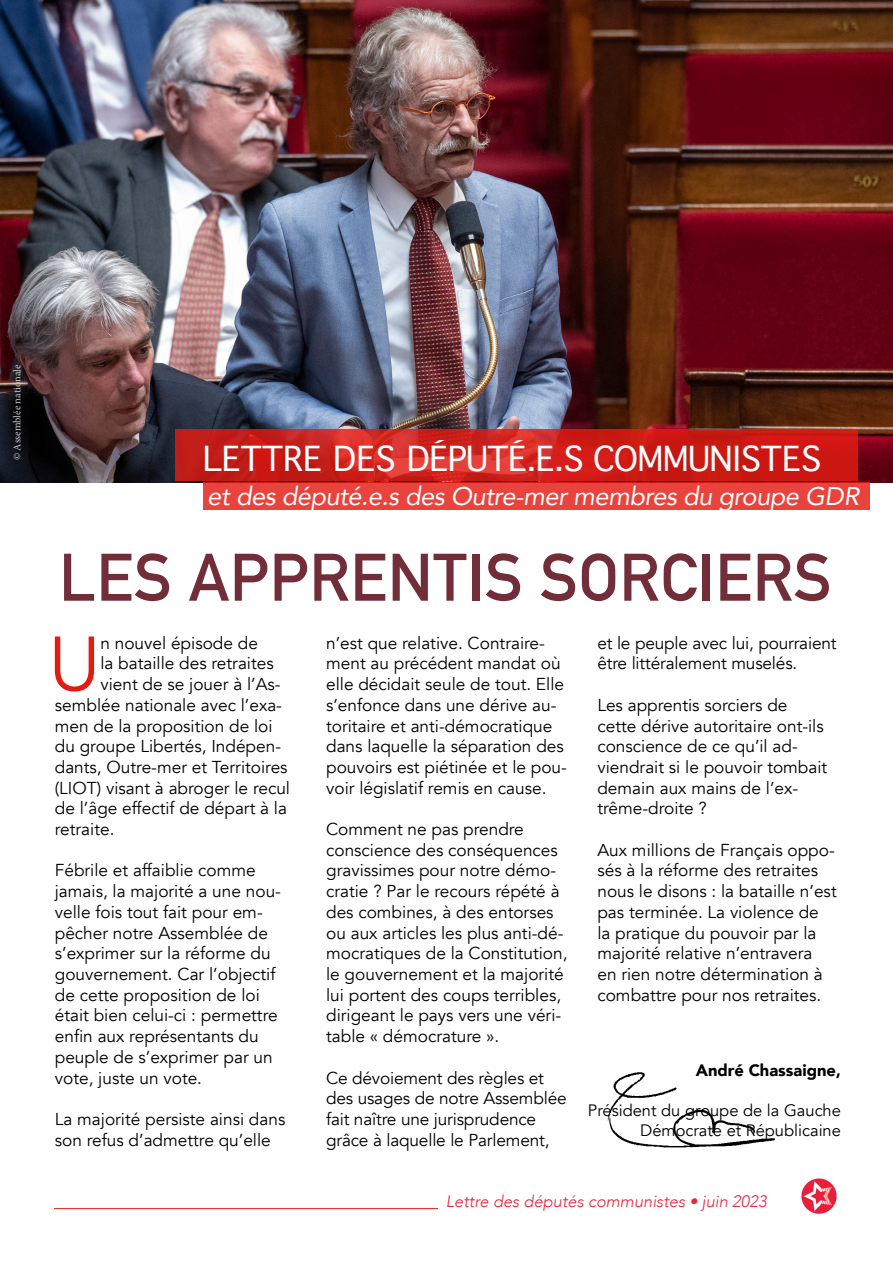
<style>
.page{position:relative;width:893px;height:1263px;background:#fff}
.page>*{position:absolute;margin:0;border:0;box-sizing:border-box;transform-origin:0 0}
.t1{font:75.75px "Avenir";color:#e41b13}
.t2{font:700 66px "DIN Alternate";letter-spacing:.01em;color:#712d38}
.t3{font:33px "Geneva";color:#fff}
.t4{font:italic 25.5px "Avenir";letter-spacing:-.02em;color:#fff}
.t5{font:17.25px/20.7px "Avenir";color:#000}
.t6{font:16.5px/19.8px "Avenir";color:#000;text-align:right}
.t7{font:italic 300 16.5px "Avenir";color:#e6253e}
.t8{font:900 16.5px "Avenir";color:#000}
.t9{font:10.5px "Minion Pro";color:#cacaca}
</style>
<div class="page">
<img style="left:607px;top:1072px;width:168px;height:76px">
<img style="left:0;top:0;width:893px;height:483px">
<hr style="left:54px;top:1208px;width:384px;height:1px;background:#e41b13">
<svg style="left:175px;top:429px;width:683px;height:51px;background:#cd201a"></svg>
<div style="left:203px;top:483px;width:667px;height:27px;background:#e8443d"></div>
<img style="left:802px;top:1179px;width:35px;height:35px">
<p class="t9" style="left:10px;top:460px;width:97px;rotate:-90deg">© Assemblée nationale</p>
<h3 class="t3" style="left:203px;top:440px;width:620px">LETTRE DES DÉPUTÉ.E.S COMMUNISTES</h3>
<h3 class="t4" style="left:207px;top:480px;width:654px">et des député.e.s des Outre-mer membres du groupe GDR</h3>
<h2 class="t2" style="left:59px;top:527px;width:774px">LES APPRENTIS SORCIERS</h2>
<h1 class="t1" style="left:48px;top:619px;width:53px">U</h1>
<p class="t5" style="left:100px;top:633px;width:159px">n nouvel épisode de</p>
<p class="t5" style="left:100px;top:653px;width:175px">la bataille des retraites</p>
<p class="t5" style="left:100px;top:674px;width:182px">vient de se jouer à l’As-</p>
<p class="t5" style="left:55px;top:695px;width:229px">semblée nationale avec l’exa-</p>
<p class="t5" style="left:55px;top:715px;width:219px">men de la proposition de loi</p>
<p class="t5" style="left:55px;top:736px;width:228px">du groupe Libertés, Indépen-</p>
<p class="t5" style="left:55px;top:757px;width:234px">dants, Outre-mer et Territoires</p>
<p class="t5" style="left:55px;top:778px;width:237px">(LIOT) visant à abroger le recul</p>
<p class="t5" style="left:55px;top:798px;width:234px">de l’âge effectif de départ à la</p>
<p class="t5" style="left:55px;top:819px;width:61px">retraite.</p>
<p class="t5" style="left:55px;top:860px;width:228px">Fébrile et affaiblie comme jamais, la majorité a une nou&shy;velle fois tout fait pour em&shy;pêcher notre Assemblée de s’exprimer sur la réforme du gouvernement. Car l’objectif de cette proposition de loi était bien celui-ci : permettre enfin aux représentants du peuple de s’exprimer par un vote, juste un vote.</p>
<p class="t5" style="left:55px;top:1109px;width:232px">La majorité persiste ainsi dans son refus d’admettre qu’elle</p>
<p class="t5" style="left:326px;top:633px;width:242px">n’est que relative. Contraire&shy;ment au précédent mandat où elle décidait seule de tout. Elle s’enfonce dans une dérive au&shy;toritaire et anti-démocratique dans laquelle la séparation des pouvoirs est piétinée et le pou&shy;voir législatif remis en cause.</p>
<p class="t5" style="left:326px;top:819px;width:243px">Comment ne pas prendre conscience des conséquences gravissimes pour notre démo&shy;cratie ? Par le recours répété à des combines, à des entorses ou aux articles les plus anti-dé&shy;mocratiques de la Constitution, le gouvernement et la majorité lui portent des coups terribles, dirigeant le pays vers une véri&shy;table « démocrature ».</p>
<p class="t5" style="left:326px;top:1067px;width:242px">Ce dévoiement des règles et des usages de notre Assemblée fait naître une jurisprudence grâce à laquelle le Parlement,</p>
<p class="t5" style="left:597px;top:633px;width:241px">et le peuple avec lui, pourraient être littéralement muselés.</p>
<p class="t5" style="left:597px;top:695px;width:231px">Les apprentis sorciers de cette dérive autoritaire ont-ils conscience de ce qu’il ad&shy;viendrait si le pouvoir tombait demain aux mains de l’ex&shy;trême-droite ?</p>
<p class="t5" style="left:597px;top:840px;width:241px">Aux millions de Français oppo&shy;sés à la réforme des retraites nous le disons : la bataille n’est pas terminée. La violence de<br>la pratique du pouvoir par la majorité relative n’entravera<br>en rien notre détermination à combattre pour nos retraites.</p>
<p class="t8" style="left:696px;top:1056px;width:147px">André Chassaigne,</p>
<p class="t6" style="left:588px;top:1101px;width:255px">Président du groupe de la Gauche<br>Démocrate et Républicaine</p>
<p class="t7" style="left:446px;top:1191px;width:322px">Lettre des députés communistes • juin 2023</p>
</div>
